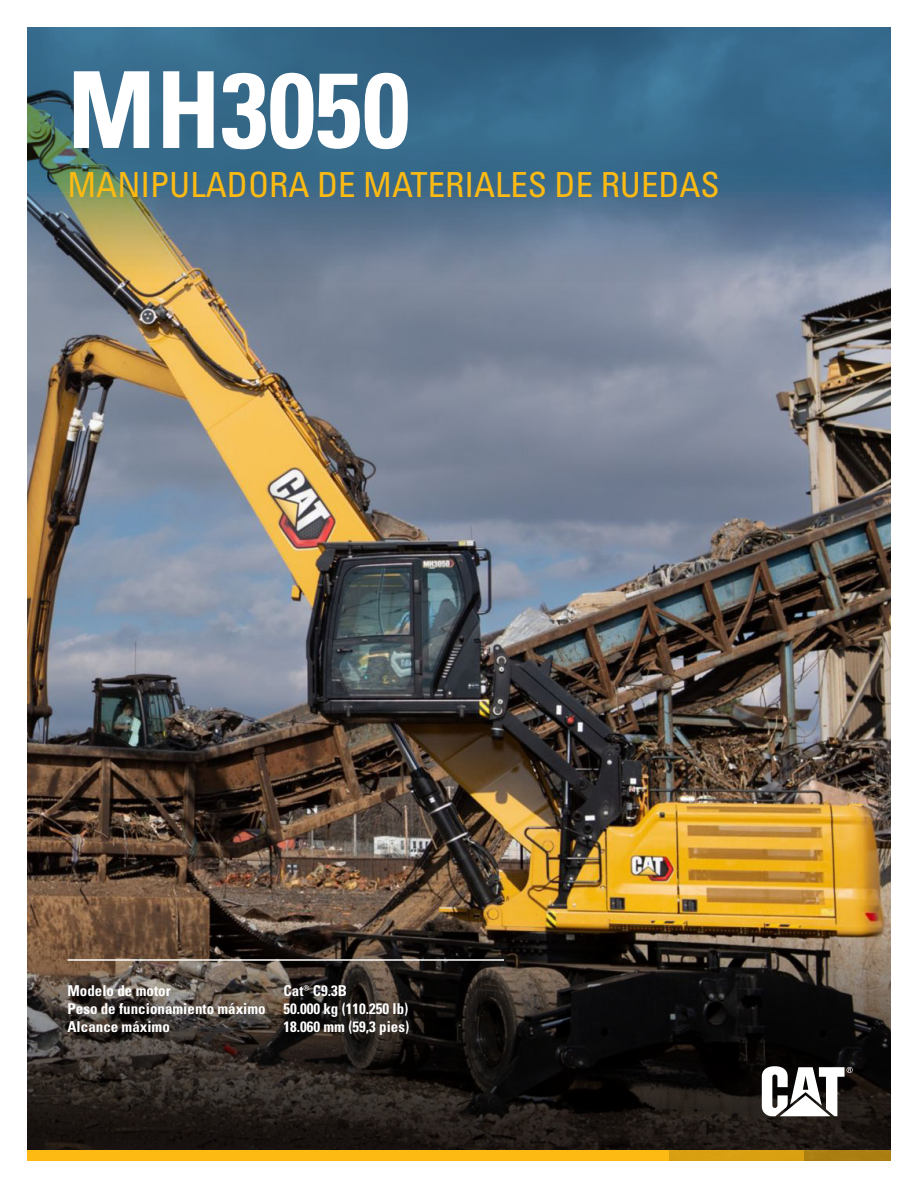
<style>
.page{position:relative;width:918px;height:1188px;background:#fff}
.page>*{position:absolute;margin:0;border:0;box-sizing:border-box;transform-origin:0 0}
.t1{font:106.2px "Univers LTCYR 67 Bold Cond";color:#fff}
.t2{font:condensed 34.5px "Univers LTCYR 57";color:#fcba13}
.t3{font:15px/18px "Univers LTCYR 67 Bold Cond";color:#fff}
</style>
<div class="page">
<img style="left:27px;top:340px;width:864px;height:222px">
<img style="left:27px;top:562px;width:864px;height:589px">
<svg style="left:27px;top:27px;width:864px;height:313px;background:#55758b"></svg>
<div style="left:27px;top:1151px;width:641px;height:10px;background:#fcba13"></div>
<div style="left:667px;top:1151px;width:137px;height:10px;background:#d9a012"></div>
<div style="left:804px;top:1151px;width:87px;height:10px;background:#ab7e11"></div>
<svg style="left:762px;top:1066px;width:91px;height:50px"></svg>
<hr style="left:68px;top:959px;width:436px;height:2px;background:#fff">
<h1 class="t1" style="left:68px;top:45px;width:343px">MH3050</h1>
<h2 class="t2" style="left:68px;top:163px;width:654px">MANIPULADORA DE MATERIALES DE RUEDAS</h2>
<p class="t3" style="left:68px;top:981px;width:342px;text-indent:216px">Cat® C9.3B<br>Peso de funcionamiento máximo 50.000 kg (110.250 lb)<br>Alcance máximo</p>
<p class="t3" style="left:68px;top:981px;width:105px">Modelo de motor</p>
<p class="t3" style="left:284px;top:1017px;width:127px">18.060 mm (59,3 pies)</p>
</div>
